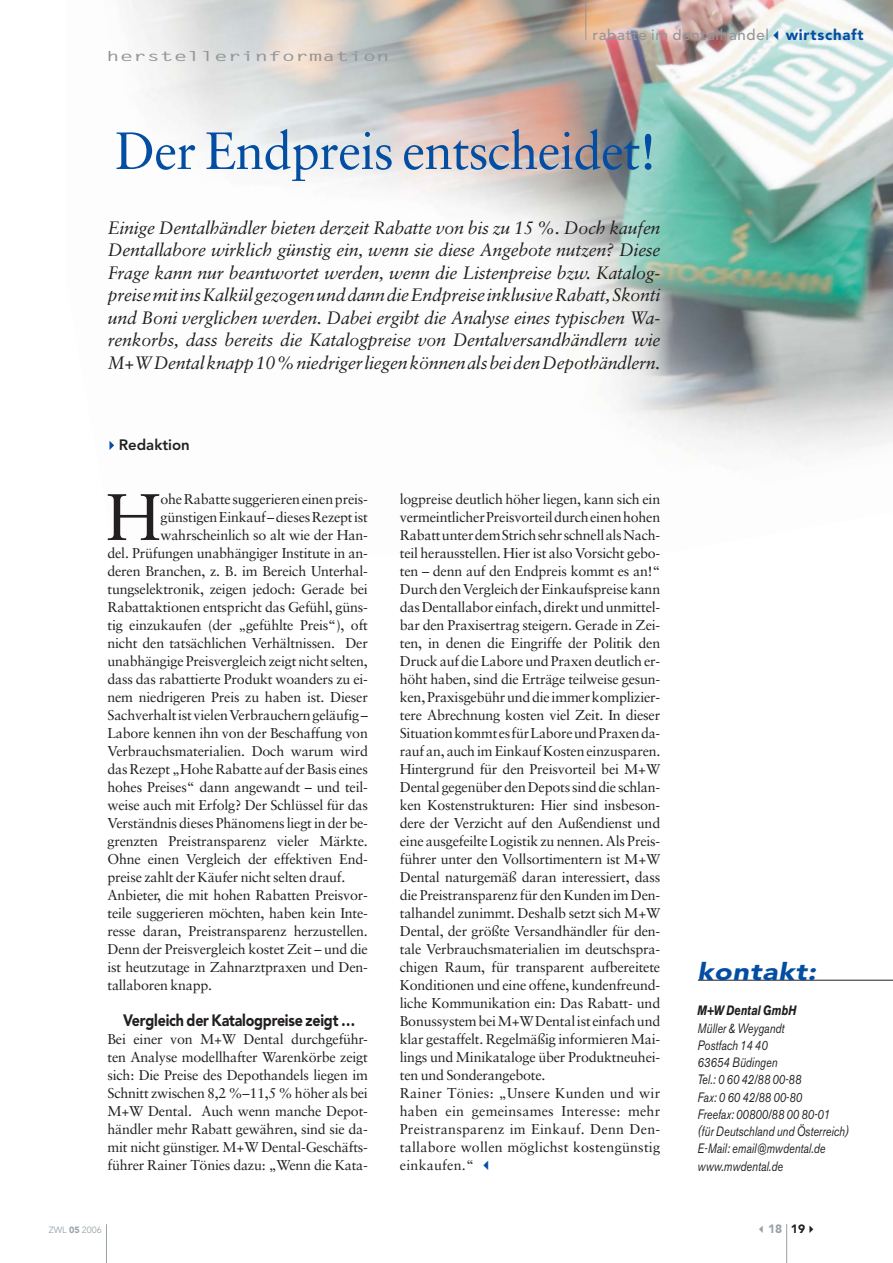
<style>
.page{position:relative;width:893px;height:1263px;background:#fff}
.page>*{position:absolute;margin:0;border:0;box-sizing:border-box;transform-origin:0 0}
.t1{font:65.85px "Sabon";color:#231f20}
.t2{font:52.5px "Sabon";letter-spacing:-.015em;color:#034ea2}
.t3{font:italic 900 24px "Avenir";color:#034ea2;scale:1.2 1}
.t4{font:italic 18px/22.5px "Sabon";letter-spacing:-.015em;color:#231f20;text-align:justify}
.t5{font:900 16.35px "Avenir";letter-spacing:-.015em;color:#231f20;scale:.87 1}
.t6{font:500 15px "Avenir";letter-spacing:.05em;color:#939598}
.t7{font:800 15px "Avenir";color:#231f20}
.t8{font:14.25px/18px "Sabon";letter-spacing:-.015em;color:#231f20;text-align:justify}
.t9{font:italic 13.5px/17.2px "Akzidenz Grotesk BE";color:#231f20;scale:.8 1}
.t10{font:700 13.5px "Letter Gothic";color:#939598;scale:1.67 1}
.t11{font:italic 700 13.5px "Akzidenz Grotesk BE";color:#231f20;scale:.8 1}
.t12{font:900 12px "Avenir";color:#98a1a7}
.t13{font:9px "Avenir";color:#98a1a7}
.s1{font-weight:900;color:#034ea2}
.s2{font-weight:900}
.s3{color:#231f20}
</style>
<div class="page">
<img style="left:109px;top:0;width:784px;height:454px">
<hr style="left:585px;top:0;width:1px;height:40px;background:#939598">
<hr style="left:786px;top:1224px;width:1px;height:39px;background:#98a1a7">
<hr style="left:106px;top:1224px;width:1px;height:39px;background:#98a1a7">
<svg style="left:109px;top:441px;width:5px;height:9px"></svg>
<hr style="left:698px;top:980px;width:195px;height:1px;background:#231f20">
<svg style="left:774px;top:30px;width:4px;height:10px"></svg>
<p class="t10" style="left:106px;top:51px;width:171px">herstellerinformation</p>
<p class="t6" style="left:592px;top:28px;width:273px">rabatte im dentalhandel <span class="s1">wirtschaft</span></p>
<h2 class="t2" style="left:115px;top:129px;width:543px">Der Endpreis entscheidet!</h2>
<p class="t4" style="left:108px;top:218px;width:554px">Einige Dentalhändler bieten derzeit Rabatte von bis zu 15 %. Doch kaufen Dentallabore wirklich günstig ein, wenn sie diese Angebote nutzen? Diese Frage kann nur beantwortet werden, wenn die Listenpreise bzw. Katalog&shy;preise mit ins Kalkül gezogen und dann die Endpreise inklusive Rabatt, Skonti und Boni verglichen werden. Dabei ergibt die Analyse eines typischen Wa&shy;renkorbs, dass bereits die Katalogpreise von Dentalversandhändlern wie M+W Dental knapp 10 % niedriger liegen können als bei den Depothändlern.</p>
<p class="t7" style="left:119px;top:439px;width:73px">Redaktion</p>
<h1 class="t1" style="left:106px;top:490px;width:56px">H</h1>
<p class="t8" style="left:161px;top:491px;width:209px">ohe Rabatte suggerieren einen preis-</p>
<p class="t8" style="left:161px;top:509px;width:209px">günstigen Einkauf – dieses Rezept ist</p>
<p class="t8" style="left:161px;top:527px;width:209px">wahrscheinlich so alt wie der Han-</p>
<p class="t8" style="left:107px;top:545px;width:262px">del. Prüfungen unabhängiger Institute in an-</p>
<p class="t8" style="left:107px;top:563px;width:262px">deren Branchen, z. B. im Bereich Unterhal-</p>
<p class="t8" style="left:107px;top:581px;width:262px">tungselektronik, zeigen jedoch: Gerade bei</p>
<p class="t8" style="left:107px;top:599px;width:262px">Rabattaktionen entspricht das Gefühl, güns-</p>
<p class="t8" style="left:107px;top:617px;width:262px">tig einzukaufen (der „gefühlte Preis“), oft</p>
<p class="t8" style="left:107px;top:635px;width:262px">nicht den tatsächlichen Verhältnissen. Der</p>
<p class="t8" style="left:107px;top:653px;width:262px">unabhängige Preisvergleich zeigt nicht selten,</p>
<p class="t8" style="left:107px;top:671px;width:262px">dass das rabattierte Produkt woanders zu ei-</p>
<p class="t8" style="left:107px;top:689px;width:262px">nem niedrigeren Preis zu haben ist. Dieser</p>
<p class="t8" style="left:107px;top:707px;width:262px">Sachverhalt ist vielen Verbrauchern geläufig –</p>
<p class="t8" style="left:107px;top:725px;width:262px">Labore kennen ihn von der Beschaffung von</p>
<p class="t8" style="left:107px;top:743px;width:262px">Verbrauchsmaterialien. Doch warum wird</p>
<p class="t8" style="left:107px;top:761px;width:262px">das Rezept „Hohe Rabatte auf der Basis eines</p>
<p class="t8" style="left:107px;top:779px;width:262px">hohes Preises“ dann angewandt – und teil-</p>
<p class="t8" style="left:107px;top:797px;width:262px">weise auch mit Erfolg? Der Schlüssel für das</p>
<p class="t8" style="left:107px;top:815px;width:262px">Verständnis dieses Phänomens liegt in der be-</p>
<p class="t8" style="left:107px;top:833px;width:262px">grenzten Preistransparenz vieler Märkte.</p>
<p class="t8" style="left:107px;top:851px;width:262px">Ohne einen Vergleich der effektiven End-</p>
<p class="t8" style="left:107px;top:869px;width:239px">preise zahlt der Käufer nicht selten drauf.</p>
<p class="t8" style="left:107px;top:887px;width:262px">Anbieter, die mit hohen Rabatten Preisvor-</p>
<p class="t8" style="left:107px;top:905px;width:262px">teile suggerieren möchten, haben kein Inte-</p>
<p class="t8" style="left:107px;top:923px;width:262px">resse daran, Preistransparenz herzustellen.</p>
<p class="t8" style="left:107px;top:941px;width:262px">Denn der Preisvergleich kostet Zeit – und die</p>
<p class="t8" style="left:107px;top:959px;width:262px">ist heutzutage in Zahnarztpraxen und Den-</p>
<p class="t8" style="left:107px;top:977px;width:106px">tallaboren knapp.</p>
<p class="t5" style="left:123px;top:1014px;width:268px">Vergleich der Katalogpreise zeigt …</p>
<p class="t8" style="left:107px;top:1031px;width:262px">Bei einer von M+W Dental durchgeführ&shy;ten Analyse modellhafter Warenkörbe zeigt sich: Die Preise des Depothandels liegen im Schnitt zwischen 8,2 %–11,5 % höher als bei M+W Dental. Auch wenn manche Depot&shy;händler mehr Rabatt gewähren, sind sie da&shy;mit nicht günstiger. M+W Dental-Geschäfts&shy;führer Rainer Tönies dazu: „Wenn die Kata-</p>
<p class="t8" style="left:400px;top:491px;width:262px;text-align:left">logpreise deutlich höher liegen, kann sich ein vermeintlicher Preisvorteil durch einen hohen Rabatt unter dem Strich sehr schnell als Nach&shy;teil herausstellen. Hier ist also Vorsicht gebo&shy;ten – denn auf den Endpreis kommt es an!“ Durch den Vergleich der Einkaufspreise kann das Dentallabor einfach, direkt und unmittel&shy;bar den Praxisertrag steigern. Gerade in Zei&shy;ten, in denen die Eingriffe der Politik den Druck auf die Labore und Praxen deutlich er&shy;höht haben, sind die Erträge teilweise gesun&shy;ken, Praxisgebühr und die immer komplizier&shy;tere Abrechnung kosten viel Zeit. In dieser Situation kommt es für Labore und Praxen da&shy;rauf an, auch im Einkauf Kosten einzusparen.<br>Hintergrund für den Preisvorteil bei M+W Dental gegenüber den Depots sind die schlan&shy;ken Kostenstrukturen: Hier sind insbeson&shy;dere der Verzicht auf den Außendienst und eine ausgefeilte Logistik zu nennen. Als Preis&shy;führer unter den Vollsortimentern ist M+W Dental naturgemäß daran interessiert, dass die Preistransparenz für den Kunden im Den&shy;talhandel zunimmt. Deshalb setzt sich M+W Dental, der größte Versandhändler für den&shy;tale Verbrauchsmaterialien im deutschspra&shy;chigen Raum, für transparent aufbereitete Konditionen und eine offene, kundenfreund&shy;liche Kommunikation ein: Das Rabatt- und Bonussystem bei M+W Dental ist einfach und klar gestaffelt. Regelmäßig informieren Mai&shy;lings und Minikataloge über Produktneuhei&shy;ten und Sonderangebote.<br>Rainer Tönies: „Unsere Kunden und wir haben ein gemeinsames Interesse: mehr Preistransparenz im Einkauf. Denn Den&shy;tallabore wollen möglichst kostengünstig einkaufen.“</p>
<h3 class="t3" style="left:697px;top:962px;width:104px">kontakt:</h3>
<p class="t11" style="left:698px;top:1006px;width:125px">M+W Dental GmbH</p>
<p class="t9" style="left:698px;top:1020px;width:191px">Müller &amp; Weygandt<br>Postfach 14 40<br>63654 Büdingen<br>Tel.: 0 60 42/88 00-88<br>Fax: 0 60 42/88 00-80<br>Freefax: 00800/88 00 80-01 (für Deutschland und Österreich)<br>E-Mail: email@mwdental.de www.mwdental.de</p>
<p class="t13" style="left:49px;top:1226px;width:55px">ZWL <span class="s2">05</span> 2006</p>
<p class="t12" style="left:768px;top:1224px;width:38px">18 <span class="s3">19</span></p>
</div>
